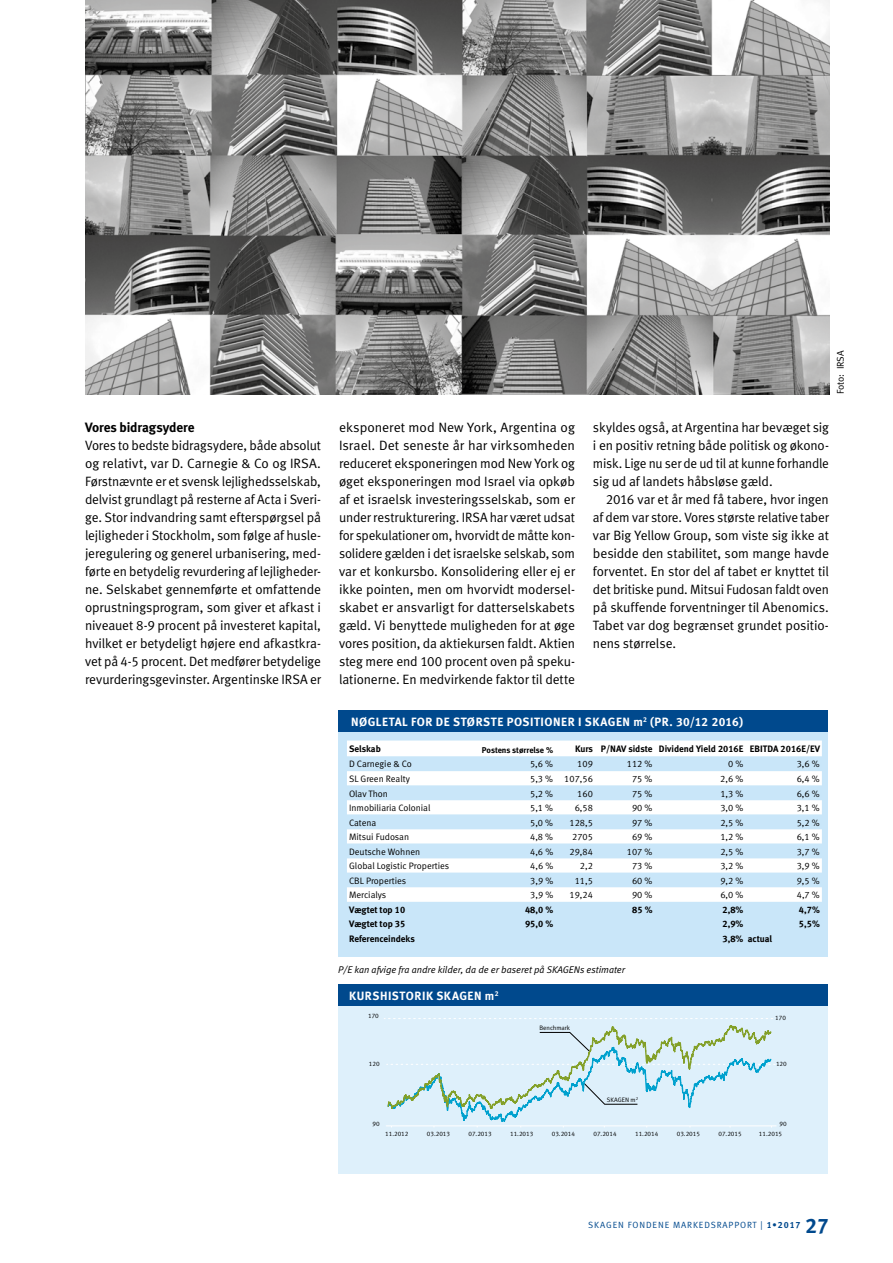
<style>
.page{position:relative;width:893px;height:1263px;background:#fff}
.page>*{position:absolute;margin:0;border:0;box-sizing:border-box;transform-origin:0 0}
.t1{font:21px "Meta Bold LF";color:#00498d}
.t2{font:13.5px/18px "Meta Normal LF";letter-spacing:-.01em;color:#000;text-align:justify}
.t3{font:13.5px "Meta Bold LF";letter-spacing:-.01em;color:#000}
.t4{font:12px "Meta Bold LF";letter-spacing:.045em;color:#fff}
.t5{font:italic 9.75px "Meta Normal LF";color:#000}
.t6{font:9.75px "Meta Normal LF";color:#000}
.t7{font:9.3px "Meta Normal LF";color:#000}
.t8{font:9.3px "Meta Bold LF";color:#000}
.t9{font:9px "Meta Normal LF";letter-spacing:.1em;color:#00498d}
.t10{font:8.4px "Meta Bold LF";letter-spacing:-.005em;color:#000}
.t11{font:6.45px "Meta Normal LF";color:#000}
.s1{font-style:inherit}
.s2{font-family:"Meta Bold LF"}
</style>
<div class="page">
<div style="left:338px;top:710px;width:489px;height:246px;background:#c9e6f9"></div>
<div style="left:338px;top:710px;width:489px;height:21px;background:#00498d"></div>
<div style="left:347px;top:740px;width:475px;height:16px;background:#fff"></div>
<svg style="left:347px;top:756px;width:475px;height:117px"></svg>
<svg style="left:347px;top:887px;width:475px;height:15px;background:#fdfefe"></svg>
<img style="left:85px;top:0;width:744px;height:394px">
<div style="left:338px;top:991px;width:489px;height:183px;background:#def0fb"></div>
<div style="left:338px;top:984px;width:489px;height:22px;background:#00498d"></div>
<hr style="left:386px;top:1125px;width:390px;height:1px;background:#fff">
<svg style="left:384px;top:1018px;width:391px;height:109px"></svg>
<p class="t3" style="left:85px;top:419px;width:111px">Vores bidragsydere</p>
<p class="t2" style="left:85px;top:436px;width:237px">Vores to bedste bidragsydere, både absolut og relativt, var D. Carnegie &amp; Co og IRSA.<br>Førstnævnte er et svensk lejlighedsselskab, delvist grundlagt på resterne af Acta i Sveri&shy;ge. Stor indvandring samt efterspørgsel på lejligheder i Stockholm, som følge af husle&shy;jeregulering og generel urbanisering, med&shy;førte en betydelig revurdering af lejligheder&shy;ne. Selskabet gennemførte et omfattende oprustningsprogram, som giver et afkast i niveauet 8-9 procent på investeret kapital, hvilket er betydeligt højere end afkastkra&shy;vet på 4-5 procent. Det medfører betydelige revurderingsgevinster. Argentinske IRSA er</p>
<p class="t6" style="left:835px;top:394px;width:45px;rotate:-90deg">Foto: IRSA</p>
<p class="t2" style="left:339px;top:418px;width:237px">eksponeret mod New York, Argentina og Israel. Det seneste år har virksomheden reduceret eksponeringen mod New York og øget eksponeringen mod Israel via opkøb af et israelsk investeringsselskab, som er under restrukturering. IRSA har været udsat for spekulationer om, hvorvidt de måtte kon&shy;solidere gælden i det israelske selskab, som var et konkursbo. Konsolidering eller ej er ikke pointen, men om hvorvidt modersel&shy;skabet er ansvarligt for datterselskabets gæld. Vi benyttede muligheden for at øge vores position, da aktiekursen faldt. Aktien steg mere end 100 procent oven på speku&shy;lationerne. En medvirkende faktor til dette</p>
<p class="t2" style="left:593px;top:418px;width:237px">skyldes også, at Argentina har bevæget sig i en positiv retning både politisk og økono&shy;misk. Lige nu ser de ud til at kunne forhandle sig ud af landets håbsløse gæld.</p>
<p class="t2" style="left:593px;top:490px;width:237px;text-indent:13px">2016 var et år med få tabere, hvor ingen af dem var store. Vores største relative taber var Big Yellow Group, som viste sig ikke at besidde den stabilitet, som mange havde forventet. En stor del af tabet er knyttet til det britiske pund. Mitsui Fudosan faldt oven på skuffende forventninger til Abenomics.<br>Tabet var dog begrænset grundet positio&shy;nens størrelse.</p>
<p class="t4" style="left:351px;top:714px;width:394px">NØGLETAL FOR DE STØRSTE POSITIONER I SKAGEN m<sup>2</sup> (PR. 30/12 2016)</p>
<p class="t8" style="left:349px;top:743px;width:33px">Selskab</p>
<p class="t10" style="left:482px;top:745px;width:73px">Postens størrelse %</p>
<p class="t8" style="left:575px;top:743px;width:246px">Kurs P/NAV sidste Dividend Yield 2016E EBITDA 2016E/EV</p>
<p class="t7" style="left:349px;top:759px;width:64px">D Carnegie &amp; Co</p>
<p class="t7" style="left:530px;top:759px;width:25px">5,6 %</p>
<p class="t7" style="left:577px;top:759px;width:17px">109</p>
<p class="t7" style="left:627px;top:759px;width:27px">112 %</p>
<p class="t7" style="left:728px;top:759px;width:17px">0 %</p>
<p class="t7" style="left:797px;top:759px;width:25px">3,6 %</p>
<p class="t7" style="left:349px;top:773px;width:62px">SL Green Realty</p>
<p class="t7" style="left:530px;top:773px;width:64px">5,3 % 107,56</p>
<p class="t7" style="left:632px;top:773px;width:22px">75 %</p>
<p class="t7" style="left:720px;top:773px;width:25px">2,6 %</p>
<p class="t7" style="left:797px;top:773px;width:25px">6,4 %</p>
<p class="t7" style="left:349px;top:788px;width:40px">Olav Thon</p>
<p class="t7" style="left:530px;top:788px;width:25px">5,2 %</p>
<p class="t7" style="left:577px;top:788px;width:17px">160</p>
<p class="t7" style="left:632px;top:788px;width:22px">75 %</p>
<p class="t7" style="left:720px;top:788px;width:25px">1,3 %</p>
<p class="t7" style="left:797px;top:788px;width:25px">6,6 %</p>
<p class="t7" style="left:349px;top:802px;width:83px">Inmobiliaria Colonial</p>
<p class="t7" style="left:530px;top:802px;width:25px">5,1 %</p>
<p class="t7" style="left:575px;top:802px;width:20px">6,58</p>
<p class="t7" style="left:632px;top:802px;width:22px">90 %</p>
<p class="t7" style="left:720px;top:802px;width:25px">3,0 %</p>
<p class="t7" style="left:797px;top:802px;width:25px">3,1 %</p>
<p class="t7" style="left:349px;top:817px;width:29px">Catena</p>
<p class="t7" style="left:530px;top:817px;width:25px">5,0 %</p>
<p class="t7" style="left:569px;top:817px;width:25px">128,5</p>
<p class="t7" style="left:632px;top:817px;width:22px">97 %</p>
<p class="t7" style="left:720px;top:817px;width:25px">2,5 %</p>
<p class="t7" style="left:797px;top:817px;width:25px">5,2 %</p>
<p class="t7" style="left:349px;top:831px;width:62px">Mitsui Fudosan</p>
<p class="t7" style="left:530px;top:831px;width:25px">4,8 %</p>
<p class="t7" style="left:572px;top:831px;width:22px">2705</p>
<p class="t7" style="left:632px;top:831px;width:22px">69 %</p>
<p class="t7" style="left:720px;top:831px;width:25px">1,2 %</p>
<p class="t7" style="left:797px;top:831px;width:25px">6,1 %</p>
<p class="t7" style="left:349px;top:846px;width:73px">Deutsche Wohnen</p>
<p class="t7" style="left:530px;top:846px;width:25px">4,6 %</p>
<p class="t7" style="left:569px;top:846px;width:25px">29,84</p>
<p class="t7" style="left:627px;top:846px;width:27px">107 %</p>
<p class="t7" style="left:720px;top:846px;width:25px">2,5 %</p>
<p class="t7" style="left:797px;top:846px;width:25px">3,7 %</p>
<p class="t7" style="left:349px;top:860px;width:102px">Global Logistic Properties</p>
<p class="t7" style="left:530px;top:860px;width:25px">4,6 %</p>
<p class="t7" style="left:580px;top:860px;width:15px">2,2</p>
<p class="t7" style="left:632px;top:860px;width:22px">73 %</p>
<p class="t7" style="left:720px;top:860px;width:25px">3,2 %</p>
<p class="t7" style="left:797px;top:860px;width:25px">3,9 %</p>
<p class="t7" style="left:349px;top:875px;width:59px">CBL Properties</p>
<p class="t7" style="left:530px;top:875px;width:25px">3,9 %</p>
<p class="t7" style="left:575px;top:875px;width:20px">11,5</p>
<p class="t7" style="left:632px;top:875px;width:22px">60 %</p>
<p class="t7" style="left:720px;top:875px;width:25px">9,2 %</p>
<p class="t7" style="left:797px;top:875px;width:25px">9,5 %</p>
<p class="t7" style="left:349px;top:890px;width:39px">Mercialys</p>
<p class="t7" style="left:530px;top:890px;width:25px">3,9 %</p>
<p class="t7" style="left:570px;top:890px;width:25px">19,24</p>
<p class="t7" style="left:632px;top:890px;width:22px">90 %</p>
<p class="t7" style="left:720px;top:890px;width:25px">6,0 %</p>
<p class="t7" style="left:797px;top:890px;width:25px">4,7 %</p>
<p class="t8" style="left:349px;top:904px;width:58px">Vægtet top 10</p>
<p class="t8" style="left:525px;top:904px;width:30px">48,0 %</p>
<p class="t8" style="left:632px;top:904px;width:22px">85 %</p>
<p class="t8" style="left:723px;top:904px;width:22px">2,8%</p>
<p class="t8" style="left:799px;top:904px;width:22px">4,7%</p>
<p class="t8" style="left:349px;top:918px;width:58px">Vægtet top 35</p>
<p class="t8" style="left:525px;top:918px;width:30px">95,0 %</p>
<p class="t8" style="left:723px;top:918px;width:22px">2,9%</p>
<p class="t8" style="left:799px;top:918px;width:22px">5,5%</p>
<p class="t8" style="left:349px;top:933px;width:67px">Referenceindeks</p>
<p class="t8" style="left:723px;top:933px;width:51px">3,8% actual</p>
<p class="t5" style="left:338px;top:964px;width:288px">P/E kan afvige fra andre kilder, da de er baseret på SKAGENs estimater</p>
<p class="t4" style="left:349px;top:988px;width:151px">KURSHISTORIK SKAGEN m<sup>2</sup></p>
<p class="t11" style="left:368px;top:1011px;width:12px">170</p>
<p class="t11" style="left:369px;top:1060px;width:12px">120</p>
<p class="t11" style="left:372px;top:1120px;width:9px">90</p>
<p class="t11" style="left:539px;top:1024px;width:32px">Benchmark</p>
<p class="t11" style="left:607px;top:1096px;width:33px">SKAGEN m<sup>2</sup></p>
<p class="t11" style="left:385px;top:1130px;width:25px">11.2012</p>
<p class="t11" style="left:427px;top:1130px;width:25px">03.2013</p>
<p class="t11" style="left:468px;top:1130px;width:25px">07.2013</p>
<p class="t11" style="left:510px;top:1130px;width:25px">11.2013</p>
<p class="t11" style="left:552px;top:1130px;width:25px">03.2014</p>
<p class="t11" style="left:593px;top:1130px;width:25px">07.2014</p>
<p class="t11" style="left:635px;top:1130px;width:25px">11.2014</p>
<p class="t11" style="left:677px;top:1130px;width:25px">03.2015</p>
<p class="t11" style="left:775px;top:1014px;width:12px">170</p>
<p class="t11" style="left:776px;top:1060px;width:12px">120</p>
<p class="t11" style="left:780px;top:1120px;width:9px">90</p>
<p class="t11" style="left:718px;top:1130px;width:25px">07.2015</p>
<p class="t11" style="left:759px;top:1130px;width:25px">11.2015</p>
<p class="t9" style="left:588px;top:1220px;width:214px"><span class="s1">SKAGEN F</span>ONDENE <span class="s1">MAR</span>KEDSRAPPORT <span class="s1">|</span> <span class="s2">1•2017</span></p>
<h1 class="t1" style="left:805px;top:1212px;width:25px">27</h1>
</div>
